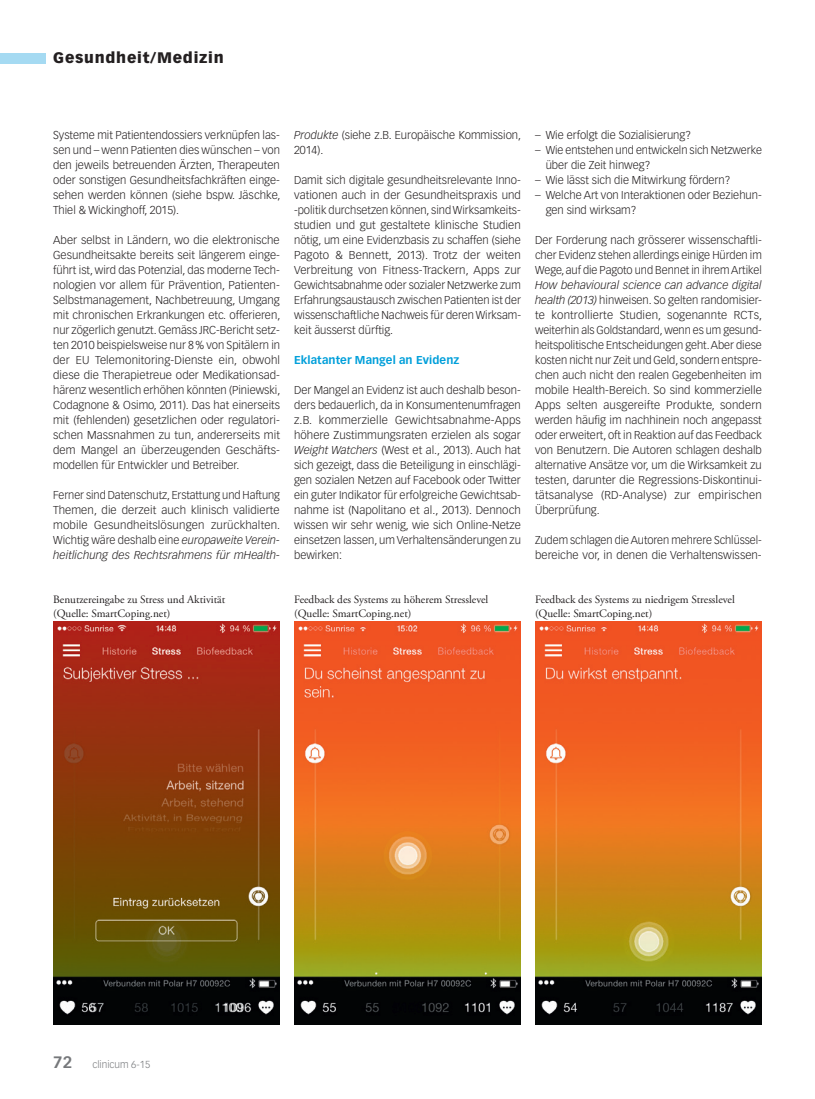
<style>
.page{position:relative;width:815px;height:1099px;background:#fff}
.page>*{position:absolute;margin:0;border:0;box-sizing:border-box;transform-origin:0 0}
.t1{font:900 15px "Vectora LT Std";letter-spacing:.05em;color:#231f20}
.t2{font:300 11.25px/15px "Vectora LT Std";color:#231f20;text-align:justify}
.t3{font:11.25px/13.5px "Adobe Garamond Pro";color:#231f20}
.t4{font:700 11.25px "Vectora LT Std";letter-spacing:.005em;color:#009fda}
.t5{font:300 10px "Vectora LT Std";color:#76787b}
.s1{font-style:italic}
.s2{font-weight:700;font-size:16.25px}
</style>
<div class="page">
<div style="left:0;top:53px;width:45px;height:10px;background:#a5daf2"></div>
<img style="left:53px;top:622px;width:227px;height:402px">
<img style="left:294px;top:622px;width:227px;height:402px">
<img style="left:535px;top:622px;width:227px;height:402px">
<h1 class="t1" style="left:53px;top:49px;width:172px">Gesundheit/Medizin</h1>
<p class="t2" style="left:53px;top:128px;width:229px">Systeme mit Patientendossiers verknüpfen las&shy;sen und – wenn Patienten dies wünschen – von den jeweils betreuenden Ärzten, Therapeuten oder sonstigen Gesundheitsfachkräften einge&shy;sehen werden können (siehe bspw. Jäschke, Thiel &amp; Wickinghoff, 2015).</p>
<p class="t2" style="left:53px;top:233px;width:229px">Aber selbst in Ländern, wo die elektronische Gesundheitsakte bereits seit längerem einge&shy;führt ist, wird das Potenzial, das moderne Tech&shy;nologien vor allem für Prävention, Patienten-Selbstmanagement, Nachbetreuung, Umgang mit chronischen Erkrankungen etc. offerieren, nur zögerlich genutzt. Gemäss JRC-Bericht setz&shy;ten 2010 beispielsweise nur 8 % von Spitälern in der EU Telemonitoring-Dienste ein, obwohl diese die Therapietreue oder Medikationsad&shy;härenz wesentlich erhöhen könnten (Piniewski, Codagnone &amp; Osimo, 2011). Das hat einerseits mit (fehlenden) gesetzlichen oder regulatori&shy;schen Massnahmen zu tun, andererseits mit dem Mangel an überzeugenden Geschäfts&shy;modellen für Entwickler und Betreiber.</p>
<p class="t2" style="left:53px;top:488px;width:229px">Ferner sind Datenschutz, Erstattung und Haftung Themen, die derzeit auch klinisch validierte mobile Gesundheitslösungen zurückhalten.<br>Wichtig wäre deshalb eine <span class="s1">europaweite Verein&shy;heitlichung des Rechtsrahmens für mHealth-</span></p>
<p class="t2" style="left:294px;top:128px;width:229px"><span class="s1">Produkte</span> (siehe z.B. Europäische Kommission,<br>2014).</p>
<p class="t2" style="left:294px;top:173px;width:228px">Damit sich digitale gesundheitsrelevante Inno&shy;vationen auch in der Gesundheitspraxis und -politik durchsetzen können, sind Wirksamkeits&shy;studien und gut gestaltete klinische Studien nötig, um eine Evidenzbasis zu schaffen (siehe Pagoto &amp; Bennett, 2013). Trotz der weiten Verbreitung von Fitness-Trackern, Apps zur Gewichtsabnahme oder sozialer Netzwerke zum Erfahrungsaustausch zwischen Patienten ist der wissenschaftliche Nachweis für deren Wirksam&shy;keit äusserst dürftig.</p>
<p class="t4" style="left:294px;top:353px;width:167px">Eklatanter Mangel an Evidenz</p>
<p class="t2" style="left:294px;top:383px;width:228px">Der Mangel an Evidenz ist auch deshalb beson&shy;ders bedauerlich, da in Konsumentenumfragen z.B. kommerzielle Gewichtsabnahme-Apps höhere Zustimmungsraten erzielen als sogar <span class="s1">Weight Watchers</span> (West et al., 2013). Auch hat sich gezeigt, dass die Beteiligung in einschlägi&shy;gen sozialen Netzen auf Facebook oder Twitter ein guter Indikator für erfolgreiche Gewichtsab&shy;nahme ist (Napolitano et al., 2013). Dennoch wissen wir sehr wenig, wie sich Online-Netze einsetzen lassen, um Verhaltensänderungen zu bewirken:</p>
<p class="t2" style="left:535px;top:128px;width:158px">– Wie erfolgt die Sozialisierung?</p>
<p class="t2" style="left:546px;top:143px;width:218px;text-indent:-11px">– Wie entstehen und entwickeln sich Netz werke über die Zeit hinweg?</p>
<p class="t2" style="left:535px;top:173px;width:197px">– Wie lässt sich die Mitwirkung fördern?</p>
<p class="t2" style="left:546px;top:188px;width:218px;text-indent:-11px">– Welche Art von Interaktionen oder Beziehun&shy;gen sind wirksam?</p>
<p class="t2" style="left:535px;top:233px;width:228px">Der Forderung nach grösserer wissenschaftli&shy;cher Evidenz stehen allerdings einige Hürden im Wege, auf die Pagoto und Bennet in ihrem Artikel</p>
<p class="t2" style="left:535px;top:278px;width:229px"><span class="s1">How behavioural science can advance digital health (2013)</span> hinweisen. So gelten randomisier&shy;te kontrollierte Studien, sogenannte RCTs, weiterhin als Goldstandard, wenn es um gesund&shy;heitspolitische Entscheidungen geht. Aber diese kosten nicht nur Zeit und Geld, sondern entspre&shy;chen auch nicht den realen Gegebenheiten im mobile Health-Bereich. So sind kommerzielle Apps selten ausgereifte Produkte, sondern werden häufig im nachhinein noch angepasst oder erweitert, oft in Reaktion auf das Feedback von Benutzern. Die Autoren schlagen deshalb alternative Ansätze vor, um die Wirksamkeit zu testen, darunter die Regressions-Diskontinui&shy;tä tsanalyse (RD-Analyse) zur empirischen Ü berprü fung.</p>
<p class="t2" style="left:535px;top:533px;width:228px">Zudem schlagen die Autoren mehrere Schlüssel&shy;bereiche vor, in denen die Verhaltenswissen-</p>
<p class="t3" style="left:53px;top:593px;width:174px">Benutzereingabe zu Stress und Aktivität (Quelle: SmartCoping.net)</p>
<p class="t3" style="left:294px;top:593px;width:196px">Feedback des Systems zu höherem Stresslevel (Quelle: SmartCoping.net)</p>
<p class="t3" style="left:535px;top:593px;width:201px">Feedback des Systems zu niedrigem Stresslevel (Quelle: SmartCoping.net)</p>
<p class="t5" style="left:53px;top:1058px;width:99px"><span class="s2">72</span> clinicum 6-15</p>
</div>
